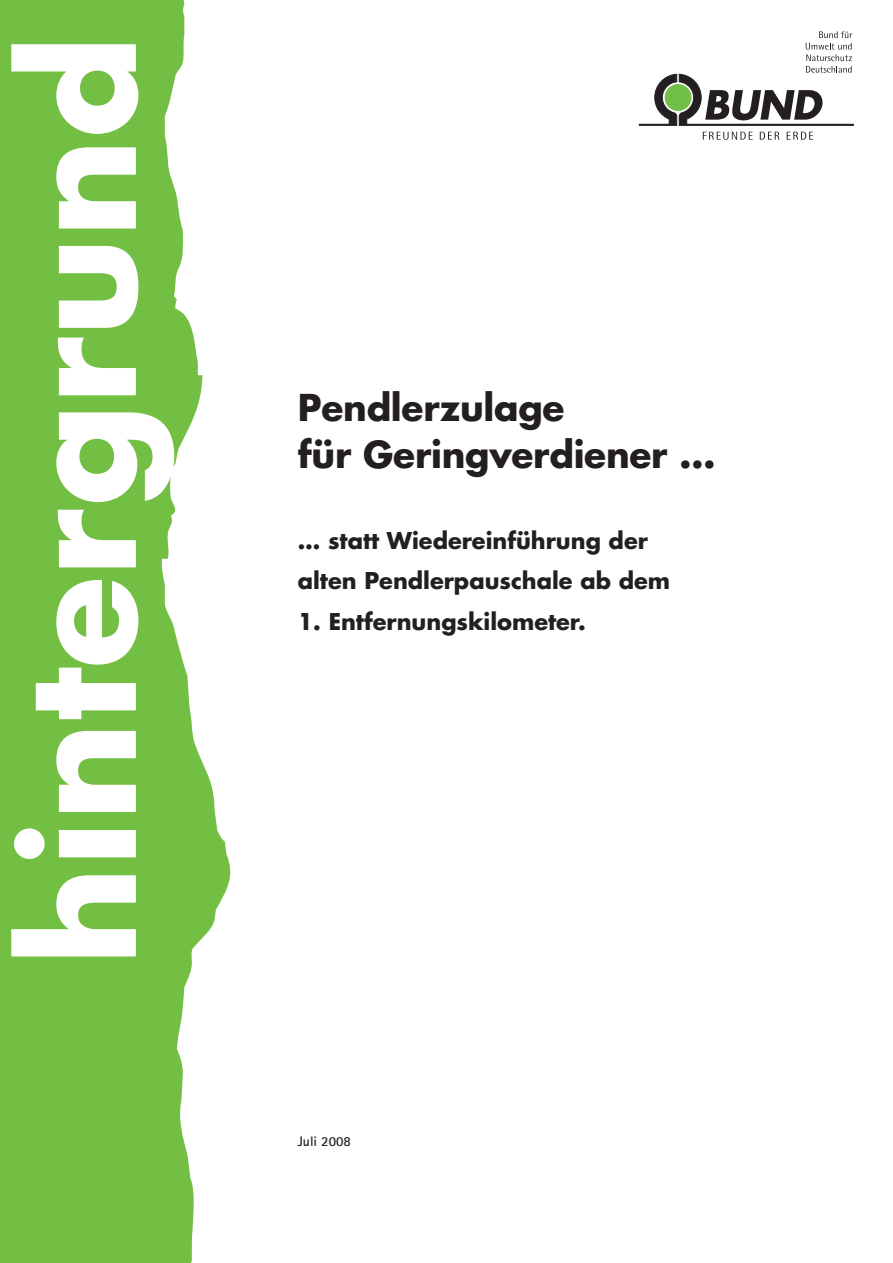
<style>
.page{position:relative;width:893px;height:1263px;background:#fff}
.page>*{position:absolute;margin:0;border:0;box-sizing:border-box;transform-origin:0 0}
.t1{font:700 150px "Futura";color:#fff}
.t2{font:700 36px/47px "Futura";letter-spacing:-.005em;color:#231f20}
.t3{font:700 22.5px/40.5px "Futura";color:#231f20}
.t4{font:700 13.8px "Agfa Rotis Sans Serif";color:#231f20}
</style>
<div class="page">
<svg style="left:702px;top:132px;width:111px;height:8px"></svg>
<svg style="left:638px;top:31px;width:216px;height:95px"></svg>
<img style="left:0;top:0;width:231px;height:1263px">
<h1 class="t1" style="left:11px;top:965px;width:931px;rotate:-90deg">hintergrund</h1>
<h2 class="t2" style="left:298px;top:387px;width:419px">Pendlerzulage<br>für Geringverdiener …</h2>
<p class="t3" style="left:298px;top:522px;width:374px">… statt Wiedereinführung der alten Pendlerpauschale ab dem</p>
<p class="t3" style="left:298px;top:603px;width:289px">1. Entfernungskilometer.</p>
<p class="t4" style="left:298px;top:1137px;width:55px">Juli 2008</p>
</div>
